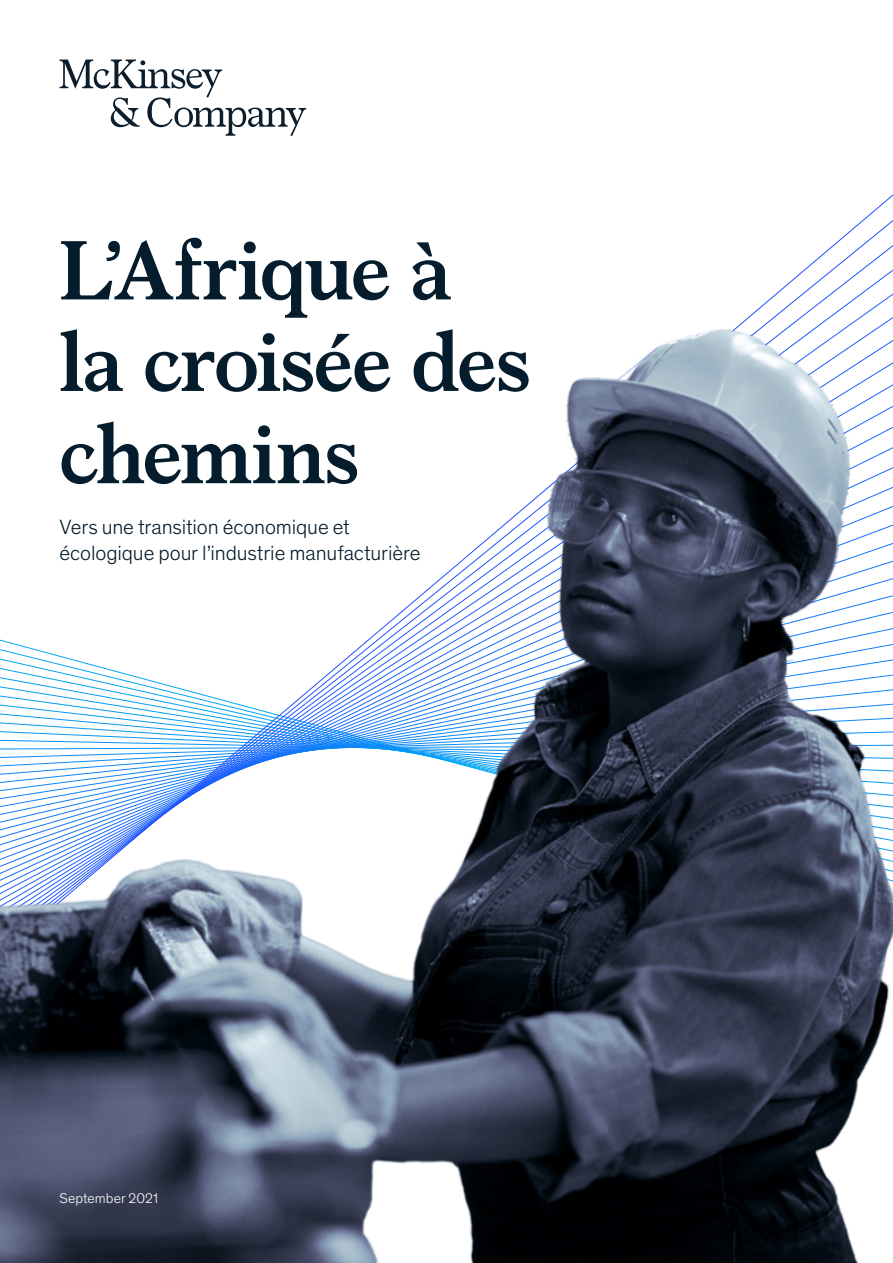
<style>
.page{position:relative;width:893px;height:1263px;background:#fff}
.page>*{position:absolute;margin:0;border:0;box-sizing:border-box;transform-origin:0 0}
.Cover_title_-_Level{font:700 84px/91.8px "Bower";letter-spacing:-.015em;color:#051c2c}
.Cover_sub_title_-_De{font:300 21px/25.5px "Mc Kinsey Sans";letter-spacing:-.005em;color:#051c2c}
.Cover_date_-_White{font:300 14.25px "Mc Kinsey Sans";letter-spacing:.005em;color:#fff}
</style>
<div class="page">
<img style="left:0;top:59px;width:893px;height:1204px">
<svg style="left:60px;top:60px;width:246px;height:76px"></svg>
<h1 class="Cover_title_-_Level" style="left:60px;top:219px;width:472px">L’Afrique à la croisée des chemins</h1>
<p class="Cover_sub_title_-_De" style="left:60px;top:513px;width:363px">Vers une transition économique et écologique pour l’industrie manufacturière</p>
<p class="Cover_date_-_White" style="left:60px;top:1189px;width:100px">September 2021</p>
</div>
